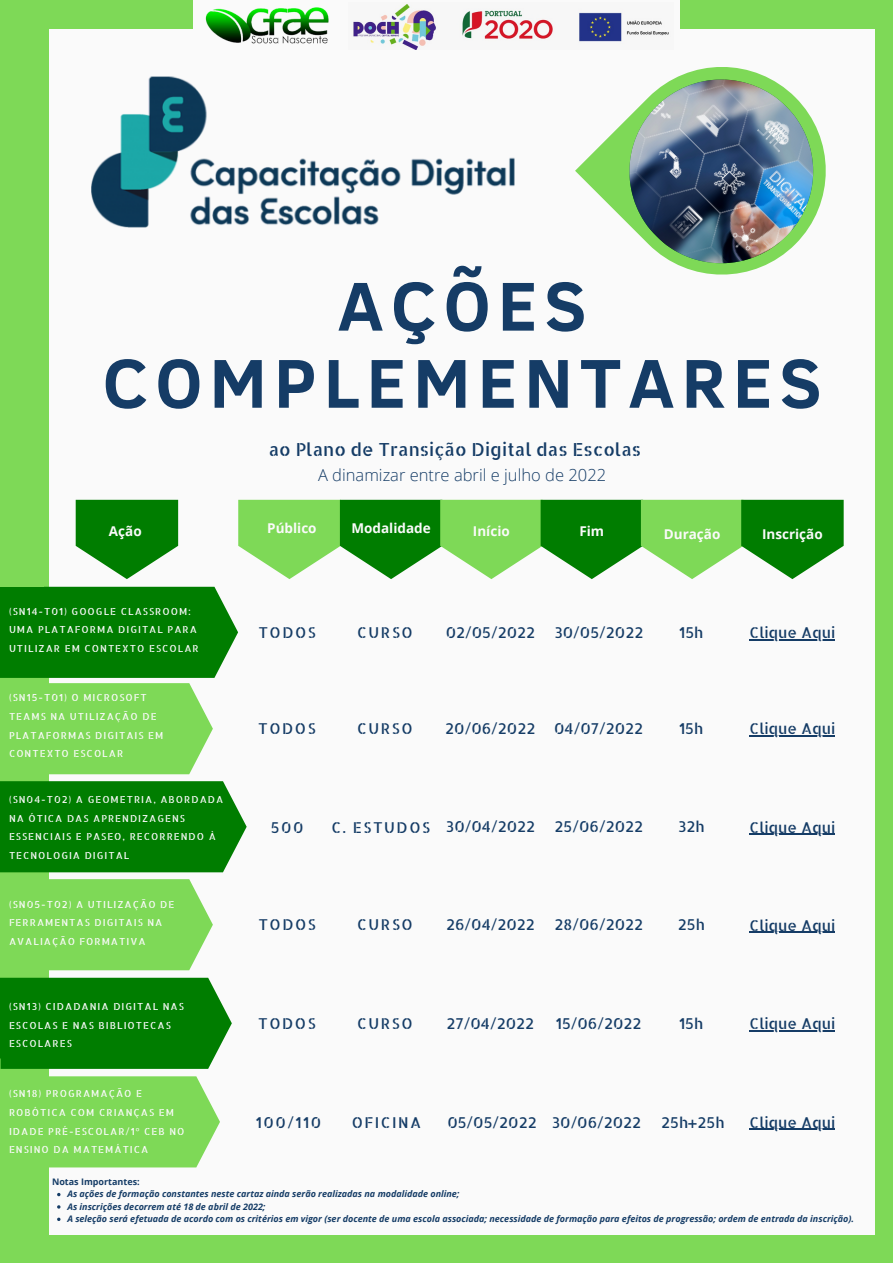
<style>
.page{position:relative;width:893px;height:1263px;background:#7ed957}
.page>*{position:absolute;margin:0;border:0;box-sizing:border-box;transform-origin:0 0}
.t1{font:700 70.5px "Clear Sans";letter-spacing:.1em;color:#153c66}
.t2{font:18px "Allerta Stencil";color:#153c66}
.t3{font:300 16.58px "Open Sans";color:#153c66}
.t4{font:15px "Allerta Stencil";color:#153c66}
.t5{font:15px "Allerta Stencil";letter-spacing:.1em;color:#153c66}
.t6{font:700 13.5px "Open Sans";color:#fafafa}
.t7{font:9.75px/18.6px "Allerta Stencil";letter-spacing:.1em;color:#fafafa}
.t8{font:italic 700 9px "Open Sans";color:#153c66}
.t9{font:700 9px "Open Sans";color:#153c66}
.s1{font-family:"Noto Sans"}
</style>
<div class="page">
<div style="left:49px;top:29px;width:826px;height:1205px;background:#fafafa"></div>
<div style="left:193px;top:0;width:486px;height:48px;background:#fafafa"></div>
<img style="left:205px;top:7px;width:124px;height:37px">
<img style="left:353px;top:4px;width:309px;height:46px">
<svg style="left:0;top:500px;width:843px;height:274px"></svg>
<div style="left:0;top:781px;width:247px;height:91px;background:#007d00"></div>
<svg style="left:49px;top:879px;width:164px;height:91px;background:#87db63"></svg>
<svg style="left:0;top:978px;width:232px;height:189px"></svg>
<svg style="left:575px;top:24px;width:251px;height:251px"></svg>
<img style="left:629px;top:80px;width:184px;height:183px">
<img style="left:91px;top:76px;width:424px;height:152px">
<div style="left:0;top:539px;width:43px;height:48px;background:#7ed957"></div>
<hr style="left:749px;top:639px;width:86px;height:1px;background:#153c66">
<hr style="left:749px;top:735px;width:86px;height:2px;background:#153c66">
<hr style="left:749px;top:834px;width:86px;height:1px;background:#153c66">
<hr style="left:749px;top:931px;width:86px;height:2px;background:#153c66">
<hr style="left:749px;top:1030px;width:86px;height:1px;background:#153c66">
<hr style="left:749px;top:1128px;width:86px;height:2px;background:#153c66">
<p class="t1" style="left:337px;top:255px;width:251px">AÇÕES</p>
<p class="t1" style="left:102px;top:332px;width:721px">COMPLEMENTARES</p>
<p class="t2" style="left:269px;top:437px;width:374px">ao Plano de Transição Digital das Escolas</p>
<p class="t6" style="left:109px;top:521px;width:34px">Ação</p>
<p class="t7" style="left:9px;top:602px;width:191px">(SN14-T01) GOOGLE CLASSROOM:<br>UMA PLATAFORMA DIGITAL PARA<br>UTILIZAR EM CONTEXTO ESCOLAR</p>
<p class="t7" style="left:9px;top:688px;width:139px">(SN15-T01) O MICROSOFT</p>
<p class="t7" style="left:9px;top:707px;width:156px">TEAMS NA UTILIZAÇÃO DE<br>PLATAFORMAS DIGITAIS EM<br>CONTEXTO ESCOLAR</p>
<p class="t7" style="left:9px;top:790px;width:216px">(SN04-T02) A GEOMETRIA, ABORDADA<br>NA ÓTICA DAS APRENDIZAGENS<br>ESSENCIAIS E PASEO, RECORRENDO À<br>TECNOLOGIA DIGITAL</p>
<p class="t7" style="left:9px;top:894px;width:167px">(SN05-T02) A UTILIZAÇÃO DE<br>FERRAMENTAS DIGITAIS NA<br>AVALIAÇÃO FORMATIVA</p>
<p class="t7" style="left:9px;top:997px;width:176px">(SN13) CIDADANIA DIGITAL NAS<br>ESCOLAS E NAS BIBLIOTECAS<br>ESCOLARES</p>
<p class="t3" style="left:318px;top:463px;width:290px">A dinamizar entre abril e julho de 2022</p>
<p class="t6" style="left:267px;top:518px;width:51px">Público</p>
<p class="t4" style="left:258px;top:623px;width:59px">TODOS</p>
<p class="t6" style="left:351px;top:518px;width:81px">Modalidade</p>
<p class="t6" style="left:473px;top:521px;width:38px">Início</p>
<p class="t6" style="left:579px;top:521px;width:26px">Fim</p>
<p class="t6" style="left:664px;top:524px;width:58px">Duração</p>
<p class="t6" style="left:762px;top:524px;width:62px">Inscrição</p>
<p class="t4" style="left:357px;top:623px;width:57px">CURSO</p>
<p class="t4" style="left:446px;top:622px;width:91px">02/05/2022</p>
<p class="t4" style="left:554px;top:622px;width:90px">30/05/2022</p>
<p class="t4" style="left:679px;top:622px;width:25px">15h</p>
<p class="t4" style="left:749px;top:622px;width:87px">Clique Aqui</p>
<p class="t4" style="left:258px;top:719px;width:59px">TODOS</p>
<p class="t4" style="left:357px;top:719px;width:57px">CURSO</p>
<p class="t4" style="left:445px;top:719px;width:92px">20/06/2022</p>
<p class="t4" style="left:554px;top:719px;width:90px">04/07/2022</p>
<p class="t4" style="left:679px;top:719px;width:25px">15h</p>
<p class="t4" style="left:749px;top:719px;width:87px">Clique Aqui</p>
<p class="t4" style="left:271px;top:817px;width:34px">500</p>
<p class="t5" style="left:331px;top:817px;width:100px">C. ESTUDOS</p>
<p class="t4" style="left:446px;top:817px;width:91px">30/04/2022</p>
<p class="t4" style="left:554px;top:817px;width:90px">25/06/2022</p>
<p class="t4" style="left:678px;top:817px;width:28px">32h</p>
<p class="t4" style="left:749px;top:817px;width:87px">Clique Aqui</p>
<p class="t4" style="left:258px;top:915px;width:59px">TODOS</p>
<p class="t4" style="left:357px;top:915px;width:57px">CURSO</p>
<p class="t4" style="left:446px;top:915px;width:90px">26/04/2022</p>
<p class="t4" style="left:554px;top:915px;width:90px">28/06/2022</p>
<p class="t4" style="left:678px;top:915px;width:28px">25h</p>
<p class="t4" style="left:749px;top:915px;width:87px">Clique Aqui</p>
<p class="t4" style="left:258px;top:1013px;width:59px">TODOS</p>
<p class="t4" style="left:357px;top:1013px;width:57px">CURSO</p>
<p class="t4" style="left:446px;top:1013px;width:89px">27/04/2022</p>
<p class="t4" style="left:556px;top:1013px;width:87px">15/06/2022</p>
<p class="t4" style="left:679px;top:1013px;width:25px">15h</p>
<p class="t4" style="left:749px;top:1013px;width:87px">Clique Aqui</p>
<p class="t7" style="left:9px;top:1084px;width:135px">(SN18) PROGRAMAÇÃO E</p>
<p class="t7" style="left:9px;top:1103px;width:177px">ROBÓTICA COM CRIANÇAS EM<br>IDADE PRÉ-ESCOLAR/1<span class="s1">º</span> CEB NO<br>ENSINO DA MATEMÁTICA</p>
<p class="t8" style="left:67px;top:1188px;width:394px">As ações de formação constantes neste cartaz ainda serão realizadas na modalidade online;</p>
<p class="t8" style="left:67px;top:1200px;width:200px">As inscrições decorrem até 18 de abril de 2022;</p>
<p class="t8" style="left:67px;top:1212px;width:788px">A seleção será efetuada de acordo com os critérios em vigor (ser docente de uma escola associada; necessidade de formação para efeitos de progressão; ordem de entrada da inscrição).</p>
<p class="t4" style="left:749px;top:1112px;width:87px">Clique Aqui</p>
<p class="t4" style="left:256px;top:1112px;width:67px">100/110</p>
<p class="t5" style="left:352px;top:1112px;width:71px">OFICINA</p>
<p class="t4" style="left:447px;top:1112px;width:91px">05/05/2022</p>
<p class="t4" style="left:552px;top:1112px;width:91px">30/06/2022</p>
<p class="t4" style="left:661px;top:1112px;width:65px">25h+25h</p>
<p class="t9" style="left:52px;top:1175px;width:89px">Notas Importantes:</p>
</div>
